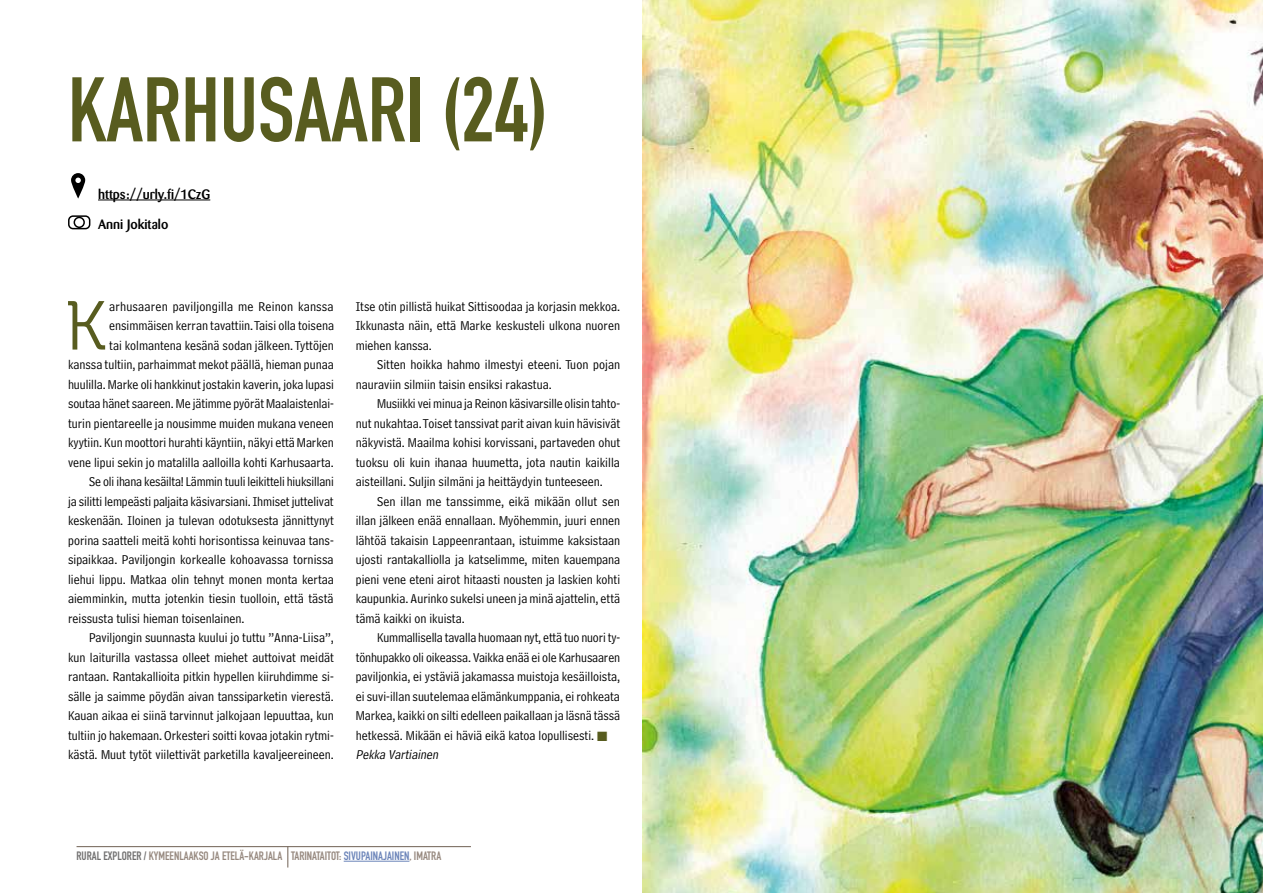
<style>
.page{position:relative;width:1263px;height:893px;background:#fff}
.page>*{position:absolute;margin:0;border:0;box-sizing:border-box;transform-origin:0 0}
.Otsikko{font:700 90px "DIN Condensed";color:#585c1f}
.leipis_Angi{font:69px "Museo 300";color:#585c1f}
.leipis_sis_suomi{font:13.5px/19.5px "Bell Centennial Address";color:#000;text-align:justify}
.leipis_Angi-2{font:13.5px/19.5px "Bell Centennial Address";color:#000;text-align:right}
.Tarina__ja_Lähde__Ur{font:500 13.5px "Barmeno";color:#000}
.leipis_ensirivi{font:italic 13.5px "Bell Centennial Address";color:#000}
.t1{font:700 12px "DIN Condensed";color:#96887e}
.s1{color:#585c1f}
.s2{color:#706f6f}
.s3{color:#6b84b9}
</style>
<div class="page">
<img style="left:642px;top:0;width:621px;height:893px">
<hr style="left:98px;top:200px;width:112px;height:1px;background:#000">
<svg style="left:71px;top:173px;width:14px;height:26px"></svg>
<div style="left:68px;top:215px;width:22px;height:14px;border:2px solid #000;border-radius:4px"></div>
<div style="left:74px;top:217px;width:11px;height:11px;border:2px solid #000;border-radius:50%"></div>
<hr style="left:344px;top:861px;width:65px;height:1px;background:#6b84b9">
<hr style="left:77px;top:846px;width:394px;height:1px;background:#706154">
<svg style="left:287px;top:847px;width:1px;height:20px"></svg>
<p class="Otsikko" style="left:68px;top:49px;width:482px">KARHUSAARI (24)</p>
<p class="Tarina__ja_Lähde__Ur" style="left:98px;top:186px;width:114px">https://urly.fi/1CzG</p>
<p class="Tarina__ja_Lähde__Ur" style="left:98px;top:217px;width:72px">Anni Jokitalo</p>
<p class="leipis_Angi" style="left:65px;top:289px;width:42px">K</p>
<p class="leipis_Angi-2" style="left:68px;top:296px;width:267px">arhusaaren paviljongilla me Reinon kanssa ensimmäisen kerran tavattiin. Taisi olla toisena<br>tai kolmantena kesänä sodan jälkeen. Tyttöjen<br>kanssa tultiin, parhaimmat mekot päällä, hieman punaa huulilla. Marke oli hankkinut jostakin kaverin, joka lupasi soutaa hänet saareen. Me jätimme pyörät Maalaistenlai&shy;turin pientareelle ja nousimme muiden mukana veneen kyytiin. Kun moottori hurahti käyntiin, näkyi että Marken vene lipui sekin jo matalilla aalloilla kohti Karhusaarta.</p>
<p class="leipis_sis_suomi" style="left:68px;top:472px;width:267px;text-indent:21px">Se oli ihana kesäilta! Lämmin tuuli leikitteli hiuksillani ja silitti lempeästi paljaita käsivarsiani. Ihmiset juttelivat keskenään. Iloinen ja tulevan odotuksesta jännittynyt porina saatteli meitä kohti horisontissa keinuvaa tans&shy;sipaikkaa. Paviljongin korkealle kohoavassa tornissa liehui lippu. Matkaa olin tehnyt monen monta kertaa aiemminkin, mutta jotenkin tiesin tuolloin, että tästä reissusta tulisi hieman toisenlainen.</p>
<p class="leipis_sis_suomi" style="left:68px;top:628px;width:267px;text-indent:21px">Paviljongin suunnasta kuului jo tuttu ”Anna-Liisa”, kun laiturilla vastassa olleet miehet auttoivat meidät rantaan. Rantakallioita pitkin hypellen kiiruhdimme si&shy;sälle ja saimme pöydän aivan tanssiparketin vierestä.<br>Kauan aikaa ei siinä tarvinnut jalkojaan lepuuttaa, kun tultiin jo hakemaan. Orkesteri soitti kovaa jotakin rytmi&shy;kästä. Muut tytöt viilettivät parketilla kavaljeereineen.</p>
<p class="leipis_sis_suomi" style="left:356px;top:296px;width:266px">Itse otin pillistä huikat Sittisoodaa ja korjasin mekkoa.<br>Ikkunasta näin, että Marke keskusteli ulkona nuoren miehen kanssa.</p>
<p class="leipis_sis_suomi" style="left:356px;top:355px;width:266px;text-indent:21px">Sitten hoikka hahmo ilmestyi eteeni. Tuon pojan nauraviin silmiin taisin ensiksi rakastua.</p>
<p class="leipis_sis_suomi" style="left:356px;top:394px;width:266px;text-indent:21px">Musiikki vei minua ja Reinon käsivarsille olisin tahto&shy;nut nukahtaa. Toiset tanssivat parit aivan kuin hävisivät näkyvistä. Maailma kohisi korvissani, partaveden ohut tuoksu oli kuin ihanaa huumetta, jota nautin kaikilla aisteillani. Suljin silmäni ja heittäydyin tunteeseen.</p>
<p class="leipis_sis_suomi" style="left:356px;top:491px;width:266px;text-indent:21px">Sen illan me tanssimme, eikä mikään ollut sen illan jälkeen enää ennallaan. Myöhemmin, juuri ennen lähtöä takaisin Lappeenrantaan, istuimme kaksistaan ujosti rantakalliolla ja katselimme, miten kauempana pieni vene eteni airot hitaasti nousten ja laskien kohti kaupunkia. Aurinko sukelsi uneen ja minä ajattelin, että tämä kaikki on ikuista.</p>
<p class="leipis_sis_suomi" style="left:356px;top:628px;width:266px;text-indent:21px">Kummallisella tavalla huomaan nyt, että tuo nuori ty&shy;tönhupakko oli oikeassa. Vaikka enää ei ole Karhusaaren paviljonkia, ei ystäviä jakamassa muistoja kesäilloista, ei suvi-illan suutelemaa elämänkumppania, ei rohkeata Markea, kaikki on silti edelleen paikallaan ja läsnä tässä hetkessä. Mikään ei häviä eikä katoa lopullisesti. <span class="s1">■</span></p>
<p class="leipis_ensirivi" style="left:356px;top:747px;width:87px">Pekka Vartiainen</p>
<p class="t1" style="left:77px;top:848px;width:366px"><span class="s2">RURAL EXPLORER /</span> KYMEENLAAKSO JA ETELÄ-KARJALA TARINATAITOT: <span class="s3">SIVUPAINAJAINEN</span>, IMATRA</p>
</div>
